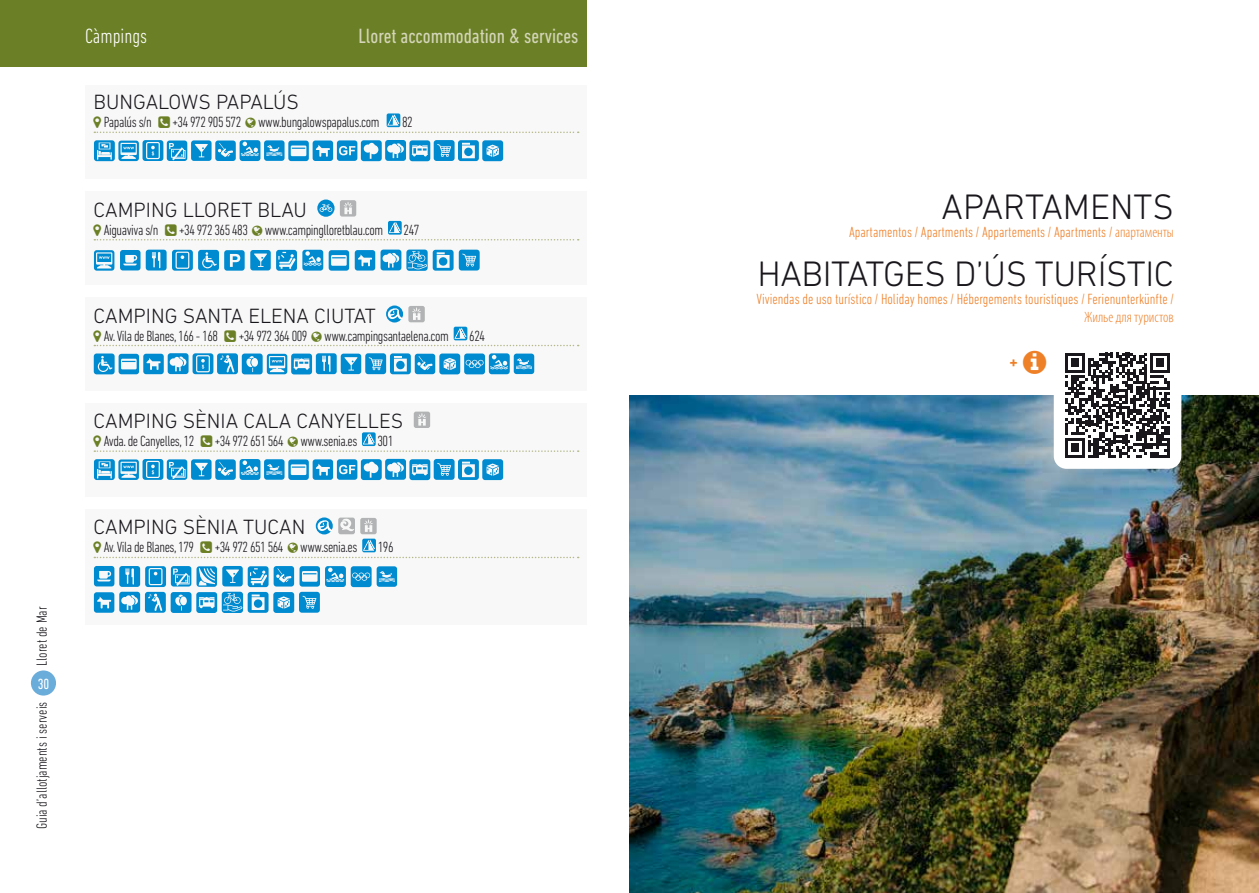
<style>
.page{position:relative;width:1259px;height:893px;background:#fff}
.page>*{position:absolute;margin:0;border:0;box-sizing:border-box;transform-origin:0 0}
.t1{font:300 36px "DIN Next LT Pro";letter-spacing:-.01em;color:#1a171c}
.t2{font:300 21px "DIN Next LT Pro";color:#1a171c}
.t3{font:condensed 21px "DIN Next LT Pro";color:#d4d5b9}
.t4{font:300 condensed 21px "DIN Next LT Pro";color:#fff}
.t5{font:300 condensed 15px "DIN Next LT Pro";letter-spacing:-.03em;color:#1a171c}
.t6{font:300 condensed 15px "DIN Next LT Pro";color:#ee8028}
.t7{font:300 condensed 15px "DIN Next LT Pro";color:#1a171c}
.t8{font:300 condensed 15px "Myriad Pro";color:#ee8028}
.t9{font:condensed 15px "DIN Next LT Pro";color:#fff}
.t10{font:700 15px "DIN Next LT Pro";color:#ee8028}
.s1{font-family:"Myriad Pro"}
</style>
<div class="page">
<div style="left:31px;top:670px;width:25px;height:26px;background:#6aacda;border-radius:50%"></div>
<div style="left:0;top:0;width:587px;height:67px;background:#6b8026"></div>
<div style="left:85px;top:191px;width:502px;height:94px;background:#f8f8f8"></div>
<svg style="left:329px;top:250px;width:20px;height:21px"></svg>
<svg style="left:459px;top:250px;width:21px;height:21px"></svg>
<svg style="left:355px;top:250px;width:98px;height:21px"></svg>
<svg style="left:94px;top:250px;width:20px;height:21px"></svg>
<svg style="left:120px;top:250px;width:20px;height:20px"></svg>
<svg style="left:146px;top:250px;width:177px;height:21px"></svg>
<div style="left:85px;top:297px;width:502px;height:94px;background:#f8f8f8"></div>
<svg style="left:94px;top:353px;width:440px;height:21px"></svg>
<div style="left:85px;top:509px;width:502px;height:115px;background:#f8f8f8"></div>
<svg style="left:377px;top:566px;width:20px;height:21px"></svg>
<svg style="left:94px;top:566px;width:277px;height:47px"></svg>
<div style="left:85px;top:403px;width:502px;height:93px;background:#f8f8f8"></div>
<svg style="left:94px;top:459px;width:409px;height:21px"></svg>
<div style="left:85px;top:85px;width:502px;height:94px;background:#f8f8f8"></div>
<svg style="left:94px;top:140px;width:409px;height:21px"></svg>
<img style="left:629px;top:395px;width:630px;height:498px">
<div style="left:1053px;top:341px;width:128px;height:128px;background:#fff;border-radius:13px"></div>
<svg style="left:1065px;top:353px;width:105px;height:104px"></svg>
<hr style="left:1167px;top:438px;width:3px;height:19px;background:#1a171c">
<svg style="left:94px;top:200px;width:485px;height:40px"></svg>
<svg style="left:94px;top:306px;width:485px;height:40px"></svg>
<svg style="left:94px;top:518px;width:485px;height:40px"></svg>
<svg style="left:94px;top:412px;width:485px;height:40px"></svg>
<svg style="left:94px;top:113px;width:485px;height:20px"></svg>
<p class="t7" style="left:33px;top:666px;width:61px;rotate:-90deg">Lloret de Mar</p>
<p class="t9" style="left:38px;top:675px;width:13px">30</p>
<p class="t7" style="left:33px;top:829px;width:129px;rotate:-90deg">Guia d’allotjaments i serveis</p>
<h2 class="t4" style="left:85px;top:24px;width:64px">Càmpings</h2>
<h2 class="t3" style="left:358px;top:25px;width:221px">Lloret accommodation &amp; services</h2>
<h2 class="t2" style="left:94px;top:90px;width:207px">BUNGALOWS PAPALÚS</h2>
<p class="t5" style="left:104px;top:114px;width:50px">Papalús s/n</p>
<p class="t5" style="left:172px;top:114px;width:208px">+34 972 905 572 www.bungalowspapalus.com</p>
<p class="t5" style="left:402px;top:114px;width:12px">82</p>
<h2 class="t2" style="left:94px;top:198px;width:215px">CAMPING LLORET BLAU</h2>
<p class="t5" style="left:104px;top:221px;width:56px">Aiguaviva s/n</p>
<p class="t5" style="left:179px;top:221px;width:205px">+34 972 365 483 www.campinglloretblau.com</p>
<p class="t5" style="left:403px;top:221px;width:17px">247</p>
<h2 class="t2" style="left:94px;top:303px;width:284px">CAMPING SANTA ELENA CIUTAT</h2>
<p class="t5" style="left:104px;top:327px;width:116px">Av. Vila de Blanes, 166 - 168</p>
<p class="t5" style="left:239px;top:327px;width:212px">+34 972 364 009 www.campingsantaelena.com</p>
<p class="t5" style="left:469px;top:327px;width:17px">624</p>
<h2 class="t2" style="left:94px;top:409px;width:311px">CAMPING SÈNIA CALA CANYELLES</h2>
<p class="t5" style="left:104px;top:433px;width:92px">Avda. de Canyelles, 12</p>
<p class="t5" style="left:215px;top:433px;width:144px">+34 972 651 564 www.senia.es</p>
<p class="t5" style="left:377px;top:433px;width:17px">301</p>
<h2 class="t2" style="left:94px;top:515px;width:213px">CAMPING SÈNIA TUCAN</h2>
<p class="t5" style="left:104px;top:539px;width:92px">Av. Vila de Blanes, 179</p>
<p class="t5" style="left:215px;top:539px;width:144px">+34 972 651 564 www.senia.es</p>
<p class="t5" style="left:378px;top:539px;width:17px">196</p>
<h1 class="t1" style="left:941px;top:186px;width:234px">APARTAMENTS</h1>
<p class="t6" style="left:849px;top:223px;width:326px">Apartamentos / Apartments / Appartements / Apartments / <span class="s1">апартаменты</span></p>
<h1 class="t1" style="left:757px;top:253px;width:418px">HABITATGES D’ÚS TURÍSTIC</h1>
<p class="t6" style="left:756px;top:290px;width:419px">Viviendas de uso turístico / Holiday homes / Hébergements touristiques / Ferienunterkünfte /</p>
<p class="t8" style="left:1084px;top:309px;width:91px">Жилье для туристов</p>
<p class="t10" style="left:1009px;top:353px;width:10px">+</p>
</div>
